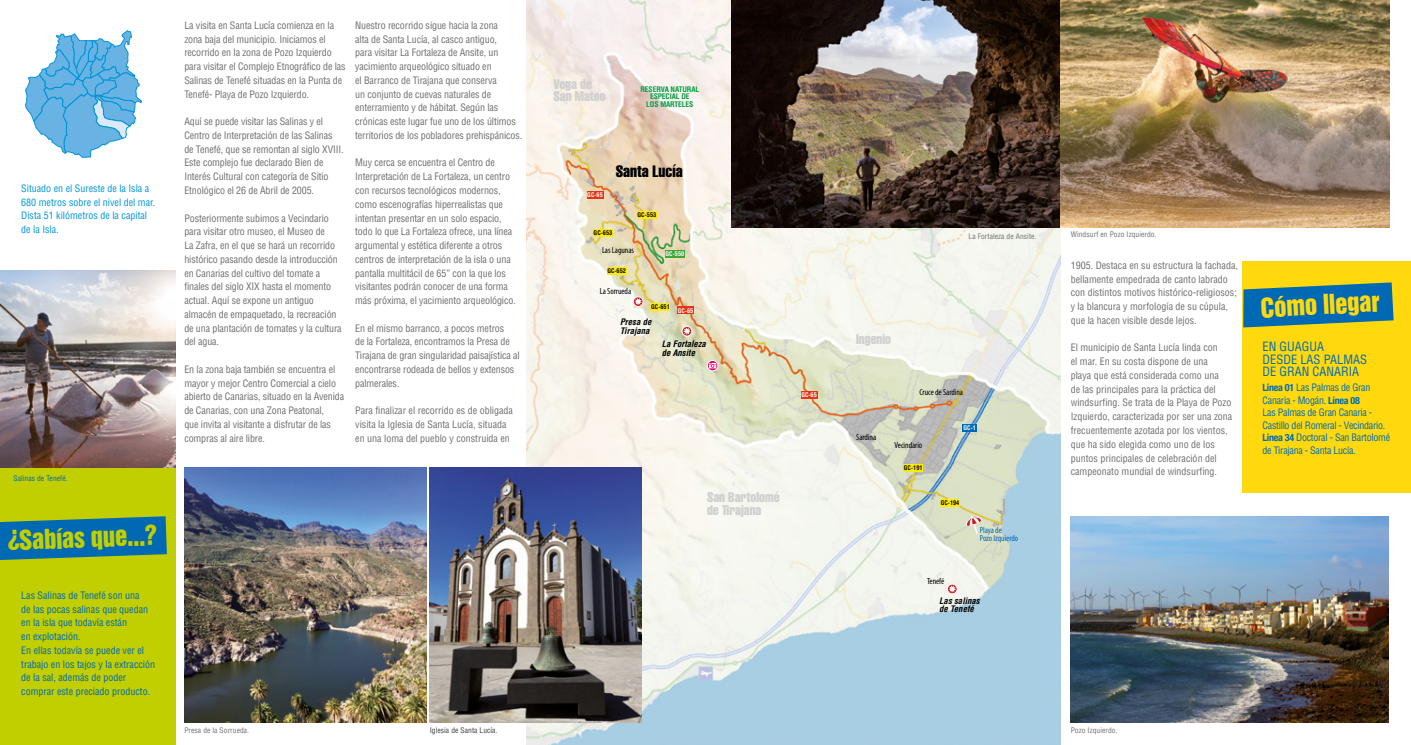
<style>
.page{position:relative;width:1411px;height:745px;background:#fff}
.page>*{position:absolute;margin:0;border:0;box-sizing:border-box;transform-origin:0 0}
.t1{font:25px "Swiss 921 BT Regular A";color:#c1ce00}
.t2{font:25px "Swiss 921 BT Regular A";color:#ffd90e}
.t3{font:extra-condensed 16.25px "Helvetica";color:#000}
.t4{font:extra-condensed 13.75px/12.5px "Helvetica";color:#d0d0d0}
.t5{font:condensed 12.5px/12.5px "Helvetica";color:#0069b3}
.t6{font:condensed 10px/13.8px "Helvetica";letter-spacing:-.01em;color:#706f6f}
.t7{font:condensed 10px/13.8px "Helvetica";color:#0069b3}
.t8{font:condensed 10px/12.5px "Helvetica";letter-spacing:-.025em;color:#0069b3}
.t9{font:condensed 10px/13.8px "Helvetica";color:#0095d6}
.t10{font:condensed 8.75px "Myriad Pro";letter-spacing:-.005em;color:#000}
.t11{font:italic 700 condensed 8.75px/8.8px "Helvetica";color:#000}
.t12{font:condensed 8.75px/8.8px "Myriad Pro";letter-spacing:-.005em;color:#0069b3}
.t13{font:condensed 7.5px "Helvetica";letter-spacing:.01em;color:#706f6f}
.t14{font:700 condensed 7.5px/7.5px "Helvetica";letter-spacing:-.01em;color:#009a3e;text-align:center}
.t15{font:condensed 7.5px "Helvetica";letter-spacing:.01em;color:#3c3c3b}
.t16{font:condensed 7.5px "Helvetica";letter-spacing:.01em;color:#0069b3}
.t17{font:700 condensed 6.25px "Swiss 721 BT";color:#000}
.t18{font:700 condensed 6.25px "Swiss 721 BT";color:#fff}
.s1{font-family:"Helvetica Neue";font-weight:700}
</style>
<div class="page">
<img style="left:526px;top:0;width:533px;height:744px">
<div style="left:587px;top:191px;width:16px;height:7px;background:#e63312"></div>
<div style="left:677px;top:307px;width:17px;height:7px;background:#e63312"></div>
<div style="left:800px;top:391px;width:17px;height:7px;background:#e63312"></div>
<div style="left:903px;top:464px;width:19px;height:7px;background:#ffed00"></div>
<div style="left:940px;top:499px;width:19px;height:7px;background:#ffed00"></div>
<div style="left:650px;top:303px;width:20px;height:7px;background:#ffed00"></div>
<div style="left:593px;top:229px;width:19px;height:7px;background:#ffed00"></div>
<div style="left:637px;top:211px;width:19px;height:7px;background:#ffed00"></div>
<div style="left:607px;top:267px;width:19px;height:7px;background:#ffed00"></div>
<div style="left:633px;top:296px;width:10px;height:11px;border:1px solid #fff;border-radius:50%"></div>
<svg style="left:634px;top:297px;width:8px;height:8px"></svg>
<div style="left:681px;top:326px;width:11px;height:10px;border:1px solid #fff;border-radius:50%"></div>
<svg style="left:683px;top:327px;width:8px;height:8px"></svg>
<div style="left:947px;top:583px;width:10px;height:10px;border:1px solid #fff;border-radius:50%"></div>
<svg style="left:948px;top:584px;width:8px;height:8px"></svg>
<div style="left:707px;top:360px;width:11px;height:11px;border:1px solid #fff;border-radius:50%"></div>
<svg style="left:709px;top:362px;width:7px;height:6px"></svg>
<div style="left:665px;top:250px;width:19px;height:7px;background:#3fa535"></div>
<svg style="left:965px;top:516px;width:17px;height:17px"></svg>
<div style="left:962px;top:423px;width:14px;height:8px;background:#0069b3"></div>
<img style="left:184px;top:467px;width:243px;height:255px">
<img style="left:429px;top:467px;width:212px;height:255px">
<div style="left:0;top:418px;width:175px;height:326px;background:#c1ce00"></div>
<img style="left:731px;top:0;width:658px;height:228px">
<svg style="left:25px;top:30px;width:117px;height:128px"></svg>
<svg style="left:0;top:516px;width:167px;height:43px;background:#17759c"></svg>
<img style="left:1070px;top:516px;width:318px;height:206px">
<div style="left:1242px;top:261px;width:168px;height:231px;background:#ffd90e"></div>
<svg style="left:1243px;top:282px;width:150px;height:45px;background:#287a98"></svg>
<img style="left:0;top:270px;width:175px;height:197px">
<p class="t9" style="left:21px;top:181px;width:135px">Situado en el Sureste de la Isla a<br>680 metros sobre el nivel del mar.<br>Dista 51 kilómetros de la capital de la Isla.</p>
<p class="t16" style="left:13px;top:473px;width:56px">Salinas de Tenefé.</p>
<h1 class="t1" style="left:7px;top:523px;width:151px;rotate:-2deg">¿Sabías que...?</h1>
<p class="t7" style="left:21px;top:588px;width:135px">Las Salinas de Tenefé son una<br>de las pocas salinas que quedan en la isla que todavía están<br>en explotación.<br>En ellas todavía se puede ver el trabajo en los tajos y la extracción de la sal, además de poder comprar este preciado producto.</p>
<p class="t6" style="left:184px;top:18px;width:163px">La visita en Santa Lucía comienza en la zona baja del municipio. Iniciamos el recorrido en la zona de Pozo Izquierdo para visitar el Complejo Etnográfico de las Salinas de Tenefé situadas en la Punta de Tenefé- Playa de Pozo Izquierdo.</p>
<p class="t6" style="left:184px;top:114px;width:161px">Aquí se puede visitar las Salinas y el Centro de Interpretación de las Salinas de Tenefé, que se remontan al siglo XVIII.<br>Este complejo fue declarado Bien de Interés Cultural con categoría de Sitio Etnológico el 26 de Abril de 2005.</p>
<p class="t6" style="left:184px;top:211px;width:159px">Posteriormente subimos a Vecindario para visitar otro museo, el Museo de<br>La Zafra, en el que se hará un recorrido histórico pasando desde la introducción en Canarias del cultivo del tomate a finales del siglo XIX hasta el momento actual. Aquí se expone un antiguo almacén de empaquetado, la recreación de una plantación de tomates y la cultura del agua.</p>
<p class="t6" style="left:184px;top:362px;width:161px">En la zona baja también se encuentra el mayor y mejor Centro Comercial a cielo abierto de Canarias, situado en la Avenida de Canarias, con una Zona Peatonal,<br>que invita al visitante a disfrutar de las compras al aire libre.</p>
<p class="t6" style="left:355px;top:18px;width:169px">Nuestro recorrido sigue hacia la zona<br>alta de Santa Lucía, al casco antiguo,<br>para visitar La Fortaleza de Ansite, un yacimiento arqueológico situado en<br>el Barranco de Tirajana que conserva<br>un conjunto de cuevas naturales de enterramiento y de hábitat. Según las crónicas este lugar fue uno de los últimos territorios de los pobladores prehispánicos.</p>
<p class="t6" style="left:355px;top:156px;width:162px">Muy cerca se encuentra el Centro de Interpretación de La Fortaleza, un centro con recursos tecnológicos modernos, como escenografías hiperrealistas que intentan presentar en un solo espacio, todo lo que La Fortaleza ofrece, una línea argumental y estética diferente a otros centros de interpretación de la isla o una pantalla multitácil de 65” con la que los visitantes podrán conocer de una forma más próxima, el yacimiento arqueológico.</p>
<p class="t6" style="left:355px;top:321px;width:166px">En el mismo barranco, a pocos metros<br>de la Fortaleza, encontramos la Presa de Tirajana de gran singularidad paisajística al encontrarse rodeada de bellos y extensos palmerales.</p>
<p class="t6" style="left:355px;top:403px;width:159px">Para finalizar el recorrido es de obligada visita la Iglesia de Santa Lucía, situada en una loma del pueblo y construida en</p>
<p class="t13" style="left:184px;top:725px;width:66px">Presa de la Sorrueda.</p>
<p class="t15" style="left:429px;top:725px;width:69px">Iglesia de Santa Lucía.</p>
<h3 class="t4" style="left:553px;top:77px;width:54px">Vega de<br>San Mateo</h3>
<p class="t14" style="left:640px;top:85px;width:60px">RESERVA NATURAL<br>ESPECIAL DE<br>LOS MARTELES</p>
<p class="t18" style="left:587px;top:191px;width:17px">GC-65</p>
<h2 class="t3" style="left:615px;top:161px;width:68px">Santa Lucía</h2>
<p class="t17" style="left:637px;top:211px;width:20px">GC-553</p>
<p class="t17" style="left:593px;top:229px;width:20px">GC-653</p>
<p class="t10" style="left:602px;top:244px;width:34px">Las Lagunas</p>
<p class="t10" style="left:600px;top:286px;width:33px">La Sorrueda</p>
<p class="t17" style="left:607px;top:267px;width:20px">GC-652</p>
<p class="t18" style="left:665px;top:250px;width:20px">GC-550</p>
<p class="t17" style="left:651px;top:303px;width:20px">GC-651</p>
<p class="t18" style="left:678px;top:306px;width:17px">GC-65</p>
<p class="t11" style="left:620px;top:317px;width:33px">Presa de<br>Tirajana</p>
<p class="t11" style="left:661px;top:339px;width:45px">La Fortaleza de Ansite</p>
<p class="t18" style="left:801px;top:391px;width:17px">GC-65</p>
<h3 class="t4" style="left:707px;top:490px;width:74px">San Bartolomé de Tirajana</h3>
<p class="t13" style="left:968px;top:232px;width:69px">La Fortaleza de Ansite.</p>
<p class="t13" style="left:1070px;top:230px;width:87px">Windsurf en Pozo Izquierdo.</p>
<h3 class="t4" style="left:856px;top:332px;width:36px">Ingenio</h3>
<p class="t10" style="left:919px;top:387px;width:45px">Cruce de Sardina</p>
<p class="t18" style="left:963px;top:423px;width:14px">GC-1</p>
<p class="t10" style="left:856px;top:432px;width:22px">Sardina</p>
<p class="t10" style="left:894px;top:440px;width:29px">Vecindario</p>
<p class="t17" style="left:903px;top:463px;width:20px">GC-191</p>
<p class="t17" style="left:940px;top:499px;width:20px">GC-194</p>
<p class="t10" style="left:927px;top:575px;width:19px">Tenefé</p>
<p class="t12" style="left:979px;top:525px;width:40px">Playa de<br>Pozo Izquierdo</p>
<p class="t11" style="left:939px;top:595px;width:42px">Las salinas de Tenefé</p>
<p class="t6" style="left:1070px;top:258px;width:169px">1905. Destaca en su estructura la fachada, bellamente empedrada de canto labrado con distintos motivos histórico-religiosos; y la blancura y morfología de su cúpula, que la hacen visible desde lejos.</p>
<p class="t6" style="left:1070px;top:340px;width:163px">El municipio de Santa Lucía linda con<br>el mar. En su costa dispone de una<br>playa que está considerada como una<br>de las principales para la práctica del windsurfing. Se trata de la Playa de Pozo Izquierdo, caracterizada por ser una zona frecuentemente azotada por los vientos, que ha sido elegida como uno de los puntos principales de celebración del campeonato mundial de windsurfing.</p>
<h1 class="t2" style="left:1259px;top:291px;width:121px;rotate:-3deg">Cómo llegar</h1>
<p class="t5" style="left:1262px;top:340px;width:106px">EN GUAGUA<br>DESDE LAS PALMAS<br>DE GRAN CANARIA</p>
<p class="t8" style="left:1262px;top:381px;width:129px"><span class="s1">Línea 01</span> Las Palmas de Gran<br>Canaria - Mogán. <span class="s1">Línea 08<br></span>Las Palmas de Gran Canaria -<br>Castillo del Romeral - Vecindario.<br><span class="s1">Línea 34</span> Doctoral - San Bartolomé de Tirajana - Santa Lucía.</p>
<p class="t13" style="left:1070px;top:725px;width:48px">Pozo Izquierdo.</p>
</div>
